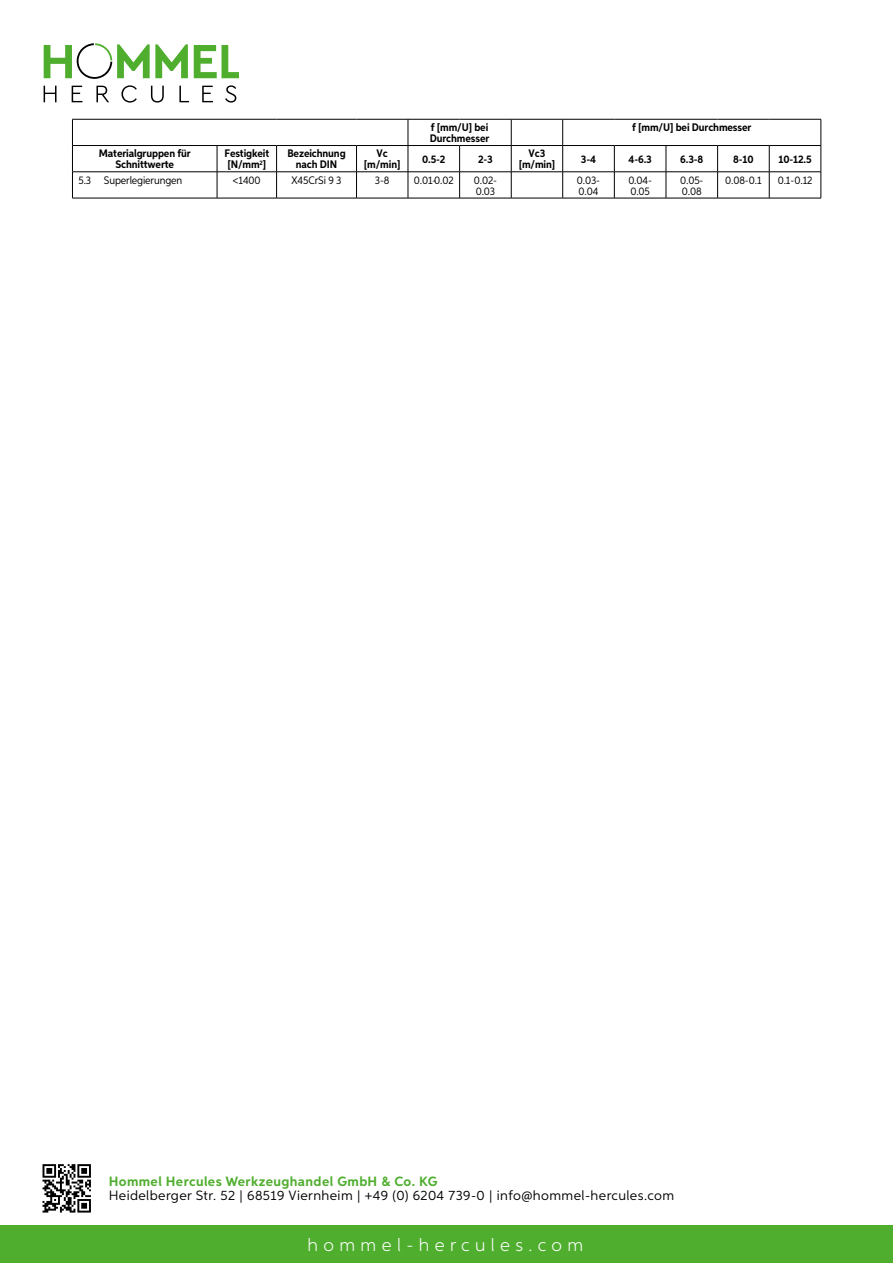
<style>
.page{position:relative;width:893px;height:1263px;background:#fff}
.page>*{position:absolute;margin:0;border:0;box-sizing:border-box;transform-origin:0 0}
.t1{font:300 18px "Aspira";letter-spacing:.3em;color:#fff}
.t2{font:13.5px "Aspira";letter-spacing:.03em;color:#000}
.t3{font:700 13.5px "Aspira";letter-spacing:.03em;color:#50ae2f}
.t4{font:700 10.95px/10.9px "Aspira Nar";letter-spacing:-.01em;color:#000;text-align:center}
.t5{font:10.95px/10.9px "Aspira Nar";letter-spacing:-.01em;color:#000}
</style>
<div class="page">
<div style="left:0;top:1226px;width:893px;height:37px;background:#50ae2f"></div>
<svg style="left:43px;top:1164px;width:48px;height:48px"></svg>
<svg style="left:194px;top:45px;width:45px;height:33px"></svg>
<svg style="left:44px;top:43px;width:144px;height:36px"></svg>
<svg style="left:44px;top:86px;width:13px;height:16px"></svg>
<svg style="left:72px;top:86px;width:10px;height:16px"></svg>
<svg style="left:96px;top:86px;width:13px;height:16px"></svg>
<svg style="left:121px;top:85px;width:16px;height:18px"></svg>
<svg style="left:151px;top:86px;width:13px;height:17px"></svg>
<svg style="left:179px;top:86px;width:10px;height:16px"></svg>
<svg style="left:202px;top:86px;width:11px;height:16px"></svg>
<svg style="left:225px;top:85px;width:11px;height:18px"></svg>
<hr style="left:72px;top:119px;width:145px;height:1px;background:#000">
<hr style="left:217px;top:119px;width:60px;height:1px;background:#000">
<hr style="left:277px;top:119px;width:80px;height:1px;background:#000">
<hr style="left:357px;top:119px;width:51px;height:1px;background:#000">
<hr style="left:408px;top:119px;width:52px;height:1px;background:#000">
<hr style="left:460px;top:119px;width:51px;height:1px;background:#000">
<hr style="left:511px;top:119px;width:52px;height:1px;background:#000">
<hr style="left:563px;top:119px;width:51px;height:1px;background:#000">
<hr style="left:614px;top:119px;width:52px;height:1px;background:#000">
<hr style="left:666px;top:119px;width:52px;height:1px;background:#000">
<hr style="left:718px;top:119px;width:51px;height:1px;background:#000">
<hr style="left:769px;top:119px;width:52px;height:1px;background:#000">
<hr style="left:72px;top:145px;width:145px;height:1px;background:#000">
<hr style="left:217px;top:145px;width:60px;height:1px;background:#000">
<hr style="left:277px;top:145px;width:80px;height:1px;background:#000">
<hr style="left:357px;top:145px;width:51px;height:1px;background:#000">
<hr style="left:408px;top:145px;width:52px;height:1px;background:#000">
<hr style="left:460px;top:145px;width:51px;height:1px;background:#000">
<hr style="left:511px;top:145px;width:52px;height:1px;background:#000">
<hr style="left:563px;top:145px;width:51px;height:1px;background:#000">
<hr style="left:614px;top:145px;width:52px;height:1px;background:#000">
<hr style="left:666px;top:145px;width:52px;height:1px;background:#000">
<hr style="left:718px;top:145px;width:51px;height:1px;background:#000">
<hr style="left:769px;top:145px;width:52px;height:1px;background:#000">
<hr style="left:72px;top:172px;width:145px;height:1px;background:#000">
<hr style="left:217px;top:172px;width:60px;height:1px;background:#000">
<hr style="left:277px;top:172px;width:80px;height:1px;background:#000">
<hr style="left:357px;top:172px;width:51px;height:1px;background:#000">
<hr style="left:408px;top:172px;width:52px;height:1px;background:#000">
<hr style="left:460px;top:172px;width:51px;height:1px;background:#000">
<hr style="left:511px;top:172px;width:52px;height:1px;background:#000">
<hr style="left:563px;top:172px;width:51px;height:1px;background:#000">
<hr style="left:614px;top:172px;width:52px;height:1px;background:#000">
<hr style="left:666px;top:172px;width:52px;height:1px;background:#000">
<hr style="left:718px;top:172px;width:51px;height:1px;background:#000">
<hr style="left:769px;top:172px;width:52px;height:1px;background:#000">
<svg style="left:72px;top:119px;width:1px;height:79px"></svg>
<hr style="left:72px;top:198px;width:145px;height:1px;background:#000">
<svg style="left:217px;top:146px;width:1px;height:52px"></svg>
<hr style="left:217px;top:198px;width:60px;height:1px;background:#000">
<svg style="left:276px;top:146px;width:1px;height:52px"></svg>
<hr style="left:277px;top:198px;width:80px;height:1px;background:#000">
<svg style="left:356px;top:146px;width:1px;height:52px"></svg>
<hr style="left:357px;top:198px;width:51px;height:1px;background:#000">
<svg style="left:408px;top:119px;width:1px;height:79px"></svg>
<hr style="left:408px;top:198px;width:52px;height:1px;background:#000">
<svg style="left:459px;top:146px;width:1px;height:52px"></svg>
<hr style="left:460px;top:198px;width:51px;height:1px;background:#000">
<svg style="left:511px;top:119px;width:1px;height:79px"></svg>
<hr style="left:511px;top:198px;width:52px;height:1px;background:#000">
<svg style="left:562px;top:119px;width:1px;height:79px"></svg>
<hr style="left:563px;top:198px;width:51px;height:1px;background:#000">
<svg style="left:614px;top:146px;width:1px;height:52px"></svg>
<hr style="left:614px;top:198px;width:52px;height:1px;background:#000">
<svg style="left:666px;top:146px;width:1px;height:52px"></svg>
<hr style="left:666px;top:198px;width:52px;height:1px;background:#000">
<svg style="left:717px;top:146px;width:1px;height:52px"></svg>
<hr style="left:718px;top:198px;width:51px;height:1px;background:#000">
<svg style="left:769px;top:146px;width:1px;height:52px"></svg>
<svg style="left:821px;top:119px;width:1px;height:79px"></svg>
<hr style="left:769px;top:198px;width:52px;height:1px;background:#000">
<p class="t4" style="left:430px;top:122px;width:61px;text-align:left">f [mm/U] bei<br>Durchmesser</p>
<p class="t4" style="left:632px;top:122px;width:121px">f [mm/U] bei Durchmesser</p>
<p class="t4" style="left:99px;top:148px;width:93px">Materialgruppen für<br>Schnittwerte</p>
<p class="t4" style="left:224px;top:148px;width:46px;text-align:left">Festigkeit [N/mm<sup>2</sup>]</p>
<p class="t4" style="left:287px;top:148px;width:60px">Bezeichnung nach DIN</p>
<p class="t4" style="left:364px;top:148px;width:38px">Vc [m/min]</p>
<p class="t4" style="left:422px;top:154px;width:25px">0.5-2</p>
<p class="t4" style="left:478px;top:154px;width:16px">2-3</p>
<p class="t4" style="left:519px;top:148px;width:38px">Vc3 [m/min]</p>
<p class="t4" style="left:581px;top:154px;width:17px">3-4</p>
<p class="t4" style="left:628px;top:154px;width:25px">4-6.3</p>
<p class="t4" style="left:680px;top:154px;width:25px">6.3-8</p>
<p class="t4" style="left:733px;top:154px;width:22px">8-10</p>
<p class="t4" style="left:778px;top:154px;width:35px">10-12.5</p>
<p class="t5" style="left:78px;top:174px;width:105px">5.3 Superlegierungen</p>
<p class="t5" style="left:233px;top:174px;width:29px">&lt;1400</p>
<p class="t5" style="left:292px;top:174px;width:51px">X45CrSi 9 3</p>
<p class="t5" style="left:375px;top:174px;width:16px">3-8</p>
<p class="t5" style="left:414px;top:174px;width:41px">0.01- 0.02</p>
<p class="t5" style="left:474px;top:174px;width:25px">0.02-<br>0.03</p>
<p class="t5" style="left:577px;top:174px;width:25px">0.03-<br>0.04</p>
<p class="t5" style="left:628px;top:174px;width:25px">0.04-<br>0.05</p>
<p class="t5" style="left:680px;top:174px;width:25px">0.05-<br>0.08</p>
<p class="t5" style="left:725px;top:174px;width:38px">0.08- 0.1</p>
<p class="t5" style="left:778px;top:174px;width:36px">0.1- 0.12</p>
<p class="t3" style="left:109px;top:1172px;width:330px">Hommel Hercules Werkzeughandel GmbH &amp; Co. KG</p>
<p class="t2" style="left:109px;top:1187px;width:567px">Heidelberger Str. 52 | 68519 Viernheim | +49 (0) 6204 739-0 | info@hommel-hercules.com</p>
<h1 class="t1" style="left:307px;top:1234px;width:277px">hommel-hercules.com</h1>
</div>
